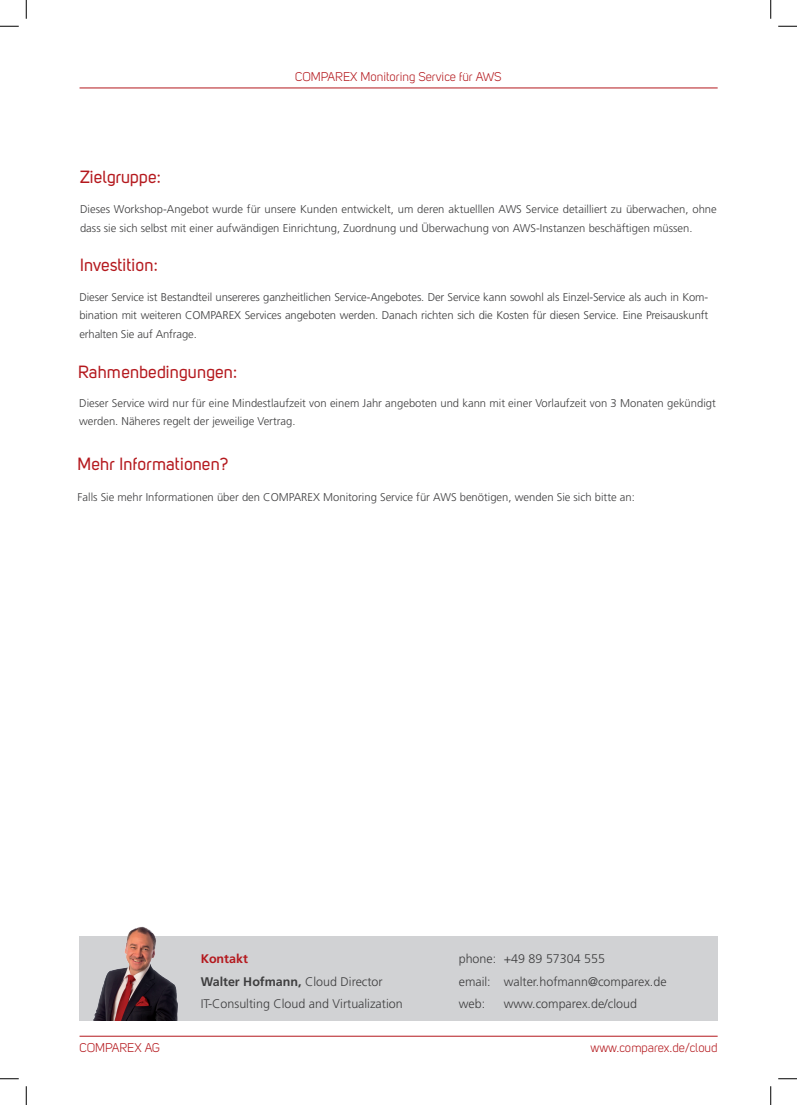
<style>
.page{position:relative;width:797px;height:1105px;background:#fff}
.page>*{position:absolute;margin:0;border:0;box-sizing:border-box;transform-origin:0 0}
.t1{font:17.5px "Uni Sans Regular";color:#b4181d}
.t2{font:300 12.5px/22.5px "Frutiger LT";color:#3e3e3f}
.t3{font:12.5px "Uni Sans Book";color:#b4181d}
.t4{font:300 11.25px/18.8px "Frutiger LT";color:#3e3e3f}
.s1{font-weight:700;color:#b4181d}
.s2{font-weight:700}
</style>
<div class="page">
<hr style="left:80px;top:1036px;width:637px;height:1px;background:#b4181d">
<hr style="left:80px;top:88px;width:637px;height:1px;background:#b4181d">
<div style="left:79px;top:936px;width:638px;height:85px;background:#d1d2d4"></div>
<img style="left:93px;top:926px;width:85px;height:95px">
<svg style="left:0;top:25px;width:19px;height:2px"></svg>
<svg style="left:778px;top:25px;width:19px;height:2px"></svg>
<svg style="left:0;top:1078px;width:19px;height:1px"></svg>
<svg style="left:778px;top:1078px;width:19px;height:1px"></svg>
<svg style="left:25px;top:0;width:2px;height:19px"></svg>
<svg style="left:25px;top:1086px;width:2px;height:19px"></svg>
<svg style="left:770px;top:0;width:1px;height:19px"></svg>
<svg style="left:770px;top:1086px;width:1px;height:19px"></svg>
<p class="t3" style="left:295px;top:69px;width:208px">COMPAREX Monitoring Service für AWS</p>
<h1 class="t1" style="left:80px;top:167px;width:82px">Zielgruppe:</h1>
<p class="t4" style="left:80px;top:200px;width:638px">Dieses Workshop-Angebot wurde für unsere Kunden entwickelt, um deren aktuelllen AWS Service detailliert zu überwachen, ohne dass sie sich selbst mit einer aufwändigen Einrichtung, Zuordnung und Überwachung von AWS-Instanzen beschäftigen müssen.</p>
<h1 class="t1" style="left:80px;top:255px;width:79px">Investition:</h1>
<p class="t4" style="left:79px;top:287px;width:630px;text-align:justify">Dieser Service ist Bestandteil unsereres ganzheitlichen Service-Angebotes. Der Service kann sowohl als Einzel-Service als auch in Kom&shy;bination mit weiteren COMPAREX Services angeboten werden. Danach richten sich die Kosten für diesen Service. Eine Preisauskunft erhalten Sie auf Anfrage.</p>
<h1 class="t1" style="left:78px;top:362px;width:160px">Rahmenbedingungen:</h1>
<p class="t4" style="left:79px;top:394px;width:638px">Dieser Service wird nur für eine Mindestlaufzeit von einem Jahr angeboten und kann mit einer Vorlaufzeit von 3 Monaten gekündigt werden. Näheres regelt der jeweilige Vertrag.</p>
<h1 class="t1" style="left:78px;top:454px;width:152px">Mehr Informationen?</h1>
<p class="t4" style="left:78px;top:488px;width:559px">Falls Sie mehr Informationen über den COMPAREX Monitoring Service für AWS benötigen, wenden Sie sich bitte an:</p>
<p class="t3" style="left:80px;top:1040px;width:82px">COMPAREX AG</p>
<p class="t2" style="left:201px;top:948px;width:203px"><span class="s1">Kontakt<br></span><span class="s2">Walter Hofmann,</span> Cloud Director<br>IT-Consulting Cloud and Virtualization</p>
<p class="t2" style="left:459px;top:948px;width:209px">phone: +49 89 57304 555<br>email: walter.hofmann@comparex.de web:</p>
<p class="t2" style="left:504px;top:993px;width:135px">www.comparex.de/cloud</p>
<p class="t3" style="left:590px;top:1040px;width:128px">www.comparex.de/cloud</p>
</div>
